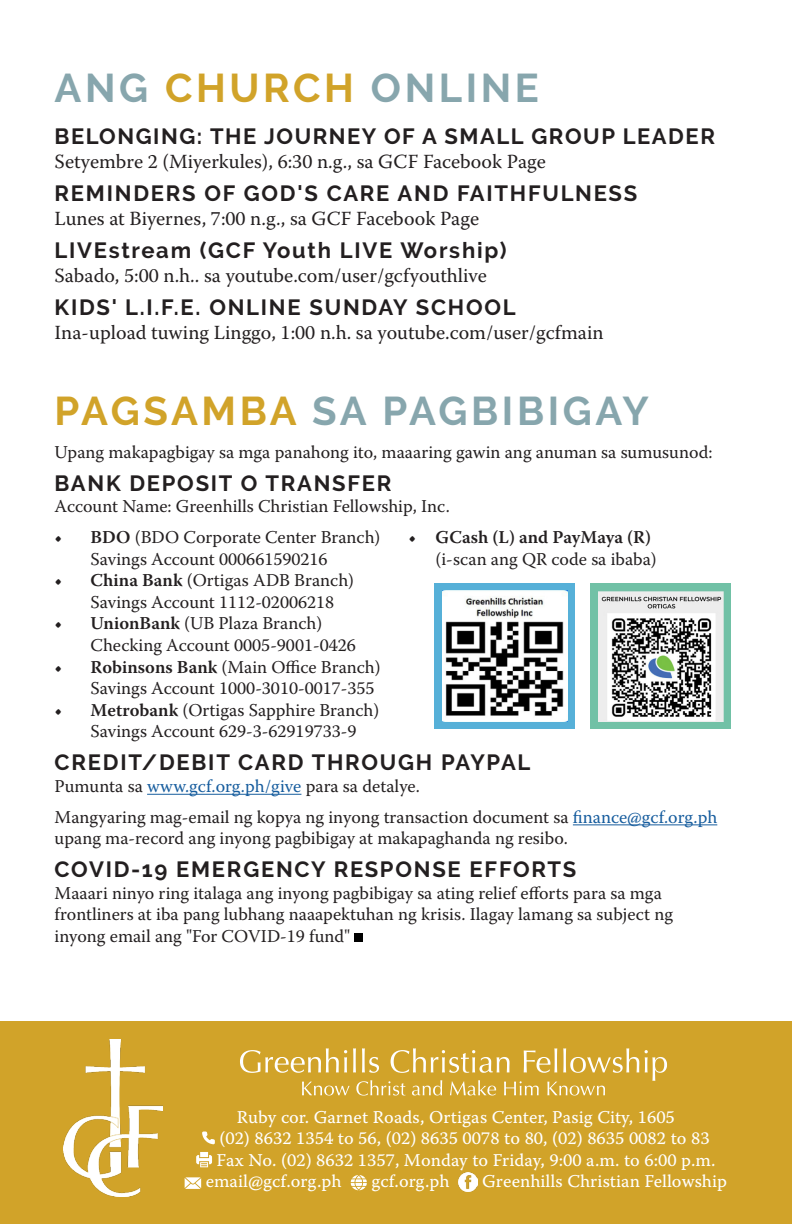
<style>
.page{position:relative;width:792px;height:1224px;background:#fff}
.page>*{position:absolute;margin:0;border:0;box-sizing:border-box;transform-origin:0 0}
.t1{font:700 40px "Raleway";letter-spacing:.09em;color:#87a6ad}
.t2{font:700 22px "Raleway";letter-spacing:.08em;color:#231f20}
.t3{font:20px "Warnock Pro";color:#231f20}
.t4{font:18px/21.6px "Warnock Pro";color:#231f20}
.t5{font:18px "Warnock Pro Capt";color:#fff}
.s1{color:#d1a329}
.s2{font-weight:600}
.s3{color:#175d9e}
</style>
<div class="page">
<div style="left:0;top:1021px;width:792px;height:203px;background:#d1a329"></div>
<img style="left:64px;top:1040px;width:98px;height:157px">
<svg style="left:240px;top:1048px;width:427px;height:48px"></svg>
<svg style="left:202px;top:1132px;width:13px;height:12px"></svg>
<svg style="left:196px;top:1152px;width:16px;height:15px"></svg>
<svg style="left:185px;top:1177px;width:16px;height:12px"></svg>
<svg style="left:351px;top:1175px;width:16px;height:15px"></svg>
<img style="left:459px;top:1173px;width:19px;height:18px">
<hr style="left:147px;top:794px;width:154px;height:1px;background:#175d9e">
<hr style="left:573px;top:824px;width:144px;height:1px;background:#175d9e">
<div style="left:354px;top:934px;width:8px;height:8px;background:#000"></div>
<div style="left:435px;top:583px;width:140px;height:146px;background:#56b0d8"></div>
<div style="left:591px;top:583px;width:140px;height:146px;background:#71c1a6"></div>
<img style="left:442px;top:590px;width:126px;height:131px">
<img style="left:598px;top:591px;width:126px;height:130px">
<p class="t1" style="left:55px;top:65px;width:486px">ANG <span class="s1">CHURCH</span> ONLINE</p>
<p class="t2" style="left:55px;top:124px;width:662px">BELONGING: THE JOURNEY OF A SMALL GROUP LEADER</p>
<p class="t3" style="left:55px;top:149px;width:493px">Setyembre 2 (Miyerkules), 6:30 n.g., sa GCF Facebook Page</p>
<p class="t2" style="left:55px;top:181px;width:584px">REMINDERS OF GOD'S CARE AND FAITHFULNESS</p>
<p class="t3" style="left:55px;top:206px;width:426px">Lunes at Biyernes, 7:00 n.g., sa GCF Facebook Page</p>
<p class="t2" style="left:55px;top:238px;width:453px">LIVEstream (GCF Youth LIVE Worship)</p>
<p class="t3" style="left:55px;top:263px;width:434px">Sabado, 5:00 n.h.. sa youtube.com/user/gcfyouthlive</p>
<p class="t2" style="left:55px;top:295px;width:463px">KIDS' L.I.F.E. ONLINE SUNDAY SCHOOL</p>
<p class="t3" style="left:55px;top:320px;width:550px">Ina-upload tuwing Linggo, 1:00 n.h. sa youtube.com/user/gcfmain</p>
<p class="t1" style="left:55px;top:388px;width:596px"><span class="s1">PAGSAMBA</span> SA PAGBIBIGAY</p>
<p class="t4" style="left:55px;top:441px;width:659px">Upang makapagbigay sa mga panahong ito, maaaring gawin ang anuman sa sumusunod:</p>
<p class="t2" style="left:55px;top:471px;width:338px">BANK DEPOSIT O TRANSFER</p>
<p class="t4" style="left:55px;top:495px;width:397px">Account Name: Greenhills Christian Fellowship, Inc.</p>
<p class="t4" style="left:91px;top:526px;width:291px;text-indent:-36px"><span class="s2">• BDO</span> (BDO Corporate Center Branch)<br>Savings Account 000661590216</p>
<p class="t4" style="left:91px;top:569px;width:265px;text-indent:-36px"><span class="s2">• China Bank</span> (Ortigas ADB Branch)<br>Savings Account 1112-02006218</p>
<p class="t4" style="left:91px;top:612px;width:267px;text-indent:-36px"><span class="s2">• UnionBank</span> (UB Plaza Branch)<br>Checking Account 0005-9001-0426</p>
<p class="t4" style="left:91px;top:656px;width:292px;text-indent:-36px"><span class="s2">• Robinsons Bank</span> (Main Office Branch)<br>Savings Account 1000-3010-0017-355</p>
<p class="t4" style="left:91px;top:699px;width:290px;text-indent:-36px"><span class="s2">• Metrobank</span> (Ortigas Sapphire Branch)<br>Savings Account 629-3-62919733-9</p>
<p class="t2" style="left:55px;top:750px;width:477px">CREDIT/DEBIT CARD THROUGH PAYPAL</p>
<p class="t4" style="left:55px;top:775px;width:367px">Pumunta sa <span class="s3">www.gcf.org.ph/give</span> para sa detalye.</p>
<p class="t4" style="left:55px;top:806px;width:664px">Mangyaring mag-email ng kopya ng inyong transaction document sa <span class="s3">finance@gcf.org.ph </span>upang ma-record ang inyong pagbibigay at makapaghanda ng resibo.</p>
<p class="t2" style="left:55px;top:857px;width:523px">COVID-19 EMERGENCY RESPONSE EFFORTS</p>
<p class="t4" style="left:55px;top:882px;width:620px">Maaari ninyo ring italaga ang inyong pagbibigay sa ating relief efforts para sa mga frontliners at iba pang lubhang naaapektuhan ng krisis. Ilagay lamang sa subject ng inyong email ang "For COVID-19 fund"</p>
<p class="t4" style="left:436px;top:526px;width:223px;text-indent:-27px"><span class="s2">• GCash (L) and PayMaya (R) </span>(i-scan ang QR code sa ibaba)</p>
<p class="t5" style="left:237px;top:1106px;width:440px">Ruby cor. Garnet Roads, Ortigas Center, Pasig City, 1605</p>
<p class="t5" style="left:219px;top:1128px;width:492px">(02) 8632 1354 to 56, (02) 8635 0078 to 80, (02) 8635 0082 to 83</p>
<p class="t5" style="left:217px;top:1149px;width:500px">Fax No. (02) 8632 1357, Monday to Friday, 9:00 a.m. to 6:00 p.m.</p>
<p class="t5" style="left:206px;top:1171px;width:137px">email@gcf.org.ph</p>
<p class="t5" style="left:371px;top:1171px;width:80px">gcf.org.ph</p>
<p class="t5" style="left:482px;top:1171px;width:246px">Greenhills Christian Fellowship</p>
</div>
